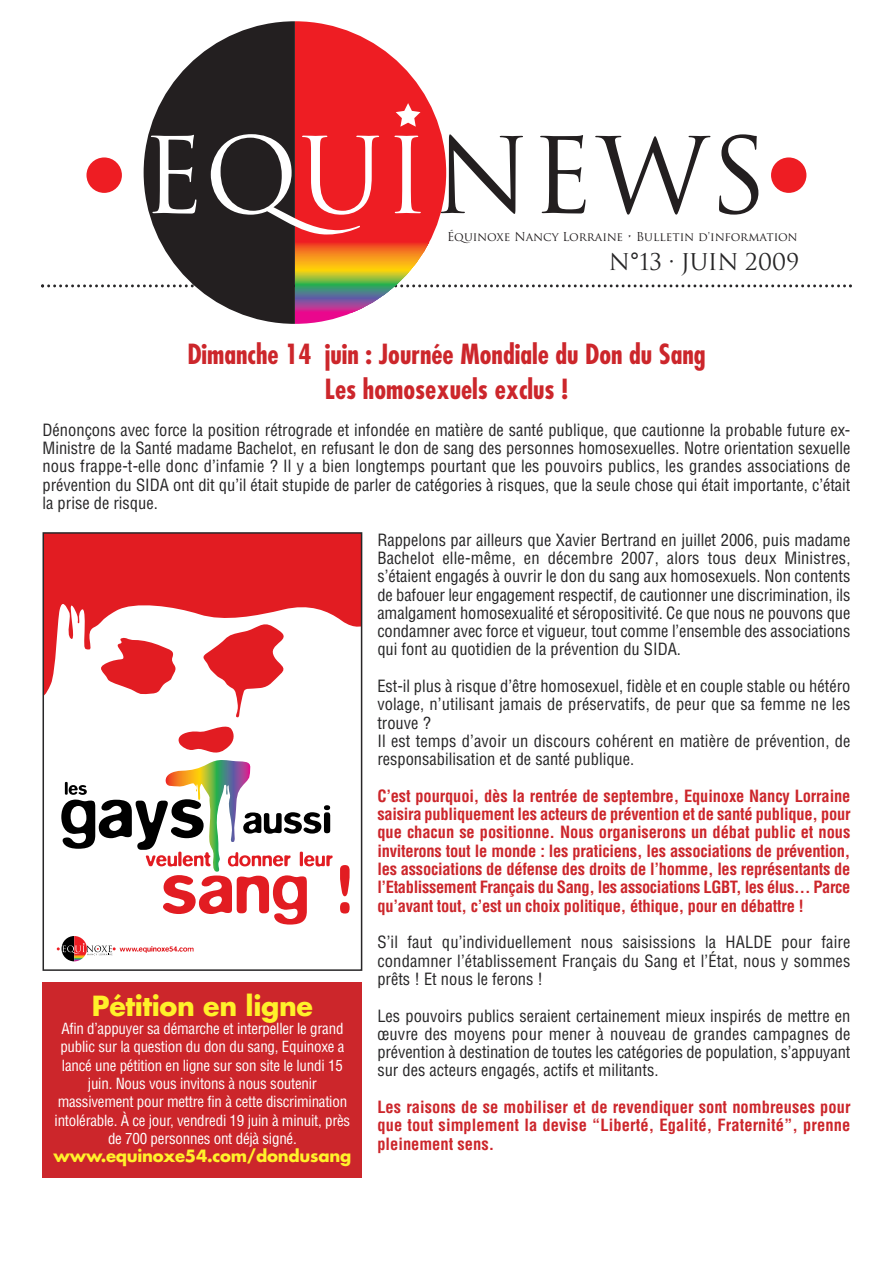
<style>
.page{position:relative;width:893px;height:1263px;background:#fff}
.page>*{position:absolute;margin:0;border:0;box-sizing:border-box;transform-origin:0 0}
.t1{font:700 condensed 27px/35px "Futura";color:#cc262b;text-align:center}
.t2{font:700 27px "Futura";letter-spacing:-.015em;color:#fff12a}
.t3{font:22.5px "Trajan";letter-spacing:-.02em;color:#272627}
.t4{font:condensed 16.5px/18.3px "Helvetica";color:#272627;text-align:justify}
.t5{font:700 condensed 16.5px/18.3px "Helvetica";letter-spacing:-.01em;color:#cc262b;text-align:justify}
.t6{font:700 16.5px "Futura";letter-spacing:-.015em;color:#fff12a}
.t7{font:condensed 15px/18.3px "Helvetica";letter-spacing:-.015em;color:#fff;text-align:center}
.t8{font:12px "Trajan Pro";color:#231f20}
.s1{font-family:"Lucida Grande"}
</style>
<div class="page">
<svg style="left:41px;top:284px;width:811px;height:3px"></svg>
<svg style="left:540px;top:135px;width:45px;height:78px"></svg>
<svg style="left:595px;top:136px;width:115px;height:79px"></svg>
<svg style="left:719px;top:134px;width:39px;height:81px"></svg>
<svg style="left:144px;top:47px;width:151px;height:277px;fill:#231f20"></svg>
<hr style="left:295px;top:242px;width:151px;height:1px;background:#ee2123">
<hr style="left:295px;top:243px;width:151px;height:1px;background:#ee2a23">
<hr style="left:295px;top:244px;width:151px;height:1px;background:#ef3822">
<hr style="left:295px;top:245px;width:151px;height:1px;background:#ef4522">
<hr style="left:295px;top:246px;width:151px;height:1px;background:#f04c22">
<hr style="left:295px;top:247px;width:151px;height:1px;background:#f15622">
<hr style="left:295px;top:248px;width:151px;height:1px;background:#f25f21">
<hr style="left:295px;top:249px;width:151px;height:1px;background:#f36521">
<hr style="left:295px;top:250px;width:151px;height:1px;background:#f36d21">
<hr style="left:295px;top:251px;width:151px;height:1px;background:#f47521">
<hr style="left:295px;top:252px;width:151px;height:1px;background:#f47c21">
<hr style="left:295px;top:253px;width:151px;height:1px;background:#f58220">
<hr style="left:295px;top:254px;width:151px;height:1px;background:#f5871f">
<hr style="left:295px;top:255px;width:151px;height:1px;background:#f68e1e">
<hr style="left:295px;top:256px;width:151px;height:1px;background:#f7941d">
<hr style="left:295px;top:257px;width:151px;height:1px;background:#f7981d">
<hr style="left:295px;top:258px;width:151px;height:1px;background:#f89d1c">
<hr style="left:295px;top:259px;width:151px;height:1px;background:#f9a21b">
<hr style="left:295px;top:260px;width:151px;height:1px;background:#f9a61b">
<hr style="left:295px;top:261px;width:151px;height:1px;background:#faab1a">
<hr style="left:295px;top:262px;width:151px;height:1px;background:#faaf18">
<hr style="left:295px;top:263px;width:151px;height:1px;background:#fbb416">
<hr style="left:295px;top:264px;width:151px;height:1px;background:#fcb914">
<hr style="left:295px;top:265px;width:151px;height:1px;background:#fdbd12">
<hr style="left:295px;top:266px;width:151px;height:1px;background:#fec20f">
<hr style="left:295px;top:267px;width:151px;height:1px;background:#fec70c">
<hr style="left:295px;top:268px;width:151px;height:1px;background:#feca0a">
<hr style="left:295px;top:269px;width:151px;height:1px;background:#fecf07">
<hr style="left:295px;top:270px;width:151px;height:1px;background:#fdd305">
<hr style="left:295px;top:271px;width:151px;height:1px;background:#f3d10f">
<hr style="left:295px;top:272px;width:151px;height:1px;background:#e5ce1c">
<hr style="left:295px;top:273px;width:151px;height:1px;background:#dbcd22">
<hr style="left:295px;top:274px;width:151px;height:1px;background:#cfca29">
<hr style="left:295px;top:275px;width:151px;height:1px;background:#c1c72f">
<hr style="left:295px;top:276px;width:151px;height:1px;background:#b6c534">
<hr style="left:295px;top:277px;width:151px;height:1px;background:#a8c238">
<hr style="left:295px;top:278px;width:151px;height:1px;background:#97c03c">
<hr style="left:295px;top:279px;width:151px;height:1px;background:#8bbd3f">
<hr style="left:295px;top:280px;width:151px;height:1px;background:#7abb41">
<hr style="left:295px;top:281px;width:151px;height:1px;background:#69b845">
<hr style="left:295px;top:282px;width:151px;height:1px;background:#56b647">
<hr style="left:295px;top:283px;width:151px;height:1px;background:#3eb449">
<hr style="left:295px;top:284px;width:151px;height:1px;background:#28b24b">
<hr style="left:295px;top:285px;width:151px;height:1px;background:#2cac53">
<hr style="left:295px;top:286px;width:151px;height:1px;background:#2fa55d">
<hr style="left:295px;top:287px;width:151px;height:1px;background:#329f66">
<hr style="left:295px;top:288px;width:151px;height:1px;background:#37996f">
<hr style="left:295px;top:289px;width:151px;height:1px;background:#3d9378">
<hr style="left:295px;top:290px;width:151px;height:1px;background:#418e7f">
<hr style="left:295px;top:291px;width:151px;height:1px;background:#488885">
<hr style="left:295px;top:292px;width:151px;height:1px;background:#4c828a">
<hr style="left:295px;top:293px;width:151px;height:1px;background:#527c90">
<hr style="left:295px;top:294px;width:151px;height:1px;background:#547596">
<hr style="left:295px;top:295px;width:151px;height:1px;background:#576f99">
<hr style="left:295px;top:296px;width:151px;height:1px;background:#5a689e">
<hr style="left:295px;top:297px;width:151px;height:1px;background:#5c61a3">
<hr style="left:295px;top:298px;width:151px;height:1px;background:#5f5aa5">
<hr style="left:295px;top:299px;width:151px;height:1px;background:#6958a5">
<hr style="left:295px;top:300px;width:151px;height:1px;background:#7655a3">
<hr style="left:295px;top:301px;width:151px;height:1px;background:#7f53a2">
<hr style="left:295px;top:302px;width:151px;height:1px;background:#894f9f">
<hr style="left:295px;top:303px;width:151px;height:1px;background:#924d9e">
<hr style="left:295px;top:304px;width:151px;height:1px;background:#9d4a9c">
<hr style="left:295px;top:305px;width:151px;height:1px;background:#a7469a">
<hr style="left:295px;top:306px;width:151px;height:1px;background:#ae4298">
<hr style="left:295px;top:307px;width:151px;height:1px;background:#b83b96">
<hr style="left:295px;top:308px;width:151px;height:1px;background:#c33494">
<hr style="left:295px;top:309px;width:151px;height:1px;background:#ca2992">
<hr style="left:295px;top:310px;width:151px;height:1px;background:#d42090">
<hr style="left:295px;top:311px;width:151px;height:1px;background:#de148f">
<hr style="left:295px;top:312px;width:151px;height:1px;background:#ea078d">
<svg style="left:295px;top:313px;width:56px;height:11px"></svg>
<svg style="left:151px;top:135px;width:45px;height:79px"></svg>
<div style="left:86px;top:157px;width:36px;height:36px;background:#ee1d23;border-radius:50%"></div>
<div style="left:771px;top:157px;width:35px;height:36px;background:#ee1d23;border-radius:50%"></div>
<svg style="left:211px;top:21px;width:312px;height:221px"></svg>
<img style="left:165px;top:760px;width:86px;height:112px">
<div style="left:44px;top:534px;width:317px;height:69px;background:#e21c22"></div>
<svg style="left:178px;top:726px;width:56px;height:27px"></svg>
<svg style="left:46px;top:603px;width:313px;height:115px"></svg>
<svg style="left:228px;top:852px;width:63px;height:14px"></svg>
<hr style="left:300px;top:852px;width:3px;height:14px;background:#e21c22">
<svg style="left:304px;top:855px;width:29px;height:11px"></svg>
<svg style="left:61px;top:782px;width:150px;height:84px"></svg>
<svg style="left:243px;top:805px;width:87px;height:29px"></svg>
<svg style="left:163px;top:875px;width:144px;height:49px"></svg>
<svg style="left:340px;top:865px;width:10px;height:48px"></svg>
<svg style="left:57px;top:936px;width:137px;height:25px"></svg>
<div style="left:43px;top:532px;width:319px;height:439px;border:2px solid #272627"></div>
<div style="left:43px;top:982px;width:319px;height:196px;background:#cc262b"></div>
<p class="t8" style="left:447px;top:232px;width:352px">Équinoxe Nancy Lorraine • Bulletin d'information</p>
<h2 class="t3" style="left:609px;top:249px;width:192px">N<span class="s1">°</span>13 · JUIN 2009</h2>
<h1 class="t1" style="left:187px;top:339px;width:520px">Dimanche 14 juin : Journée Mondiale du Don du Sang<br>Les homosexuels exclus !</h1>
<p class="t4" style="left:43px;top:421px;width:809px">Dénonçons avec force la position rétrograde et infondée en matière de santé publique, que cautionne la probable future ex-Ministre de la Santé madame Bachelot, en refusant le don de sang des personnes homosexuelles. Notre orientation sexuelle nous frappe-t-elle donc d’infamie ? Il y a bien longtemps pourtant que les pouvoirs publics, les grandes associations de prévention du SIDA ont dit qu’il était stupide de parler de catégories à risques, que la seule chose qui était importante, c’était la prise de risque.</p>
<p class="t4" style="left:377px;top:531px;width:475px">Rappelons par ailleurs que Xavier Bertrand en juillet 2006, puis madame Bachelot elle-même, en décembre 2007, alors tous deux Ministres, s’étaient engagés à ouvrir le don du sang aux homosexuels. Non contents de bafouer leur engagement respectif, de cautionner une discrimination, ils amalgament homosexualité et séropositivité. Ce que nous ne pouvons que condamner avec force et vigueur, tout comme l’ensemble des associations qui font au quotidien de la prévention du SIDA.</p>
<p class="t4" style="left:377px;top:677px;width:475px;text-align:left">Est-il plus à risque d’être homosexuel, fidèle et en couple stable ou hétéro volage, n’utilisant jamais de préservatifs, de peur que sa femme ne les trouve ?<br>Il est temps d’avoir un discours cohérent en matière de prévention, de responsabilisation et de santé publique.</p>
<p class="t5" style="left:377px;top:787px;width:475px">C’est pourquoi, dès la rentrée de septembre, Equinoxe Nancy Lorraine saisira publiquement les acteurs de prévention et de santé publique, pour que chacun se positionne. Nous organiserons un débat public et nous inviterons tout le monde : les praticiens, les associations de prévention, les associations de défense des droits de l’homme, les représentants de l’Etablissement Français du Sang, les associations LGBT, les élus… Parce qu’avant tout, c’est un choix politique, éthique, pour en débattre !</p>
<p class="t4" style="left:377px;top:933px;width:475px">S’il faut qu’individuellement nous saisissions la HALDE pour faire condamner l’établissement Français du Sang et l’État, nous y sommes prêts ! Et nous le ferons !</p>
<p class="t4" style="left:377px;top:1007px;width:475px">Les pouvoirs publics seraient certainement mieux inspirés de mettre en œuvre des moyens pour mener à nouveau de grandes campagnes de prévention à destination de toutes les catégories de population, s’appuyant sur des acteurs engagés, actifs et militants.</p>
<p class="t5" style="left:377px;top:1098px;width:475px">Les raisons de se mobiliser et de revendiquer sont nombreuses pour que tout simplement la devise “Liberté, Egalité, Fraternité”, prenne pleinement sens.</p>
<h1 class="t2" style="left:92px;top:993px;width:222px">Pétition en ligne</h1>
<p class="t7" style="left:55px;top:1020px;width:297px">Afin d’appuyer sa démarche et interpeller le grand public sur la question du don du sang, Equinoxe a lancé une pétition en ligne sur son site le lundi 15 juin. Nous vous invitons à nous soutenir massivement pour mettre fin à cette discrimination intolérable. À ce jour, vendredi 19 juin à minuit, près de 700 personnes ont déjà signé.</p>
<p class="t6" style="left:54px;top:1148px;width:299px">www.equinoxe54.com/dondusang</p>
</div>
